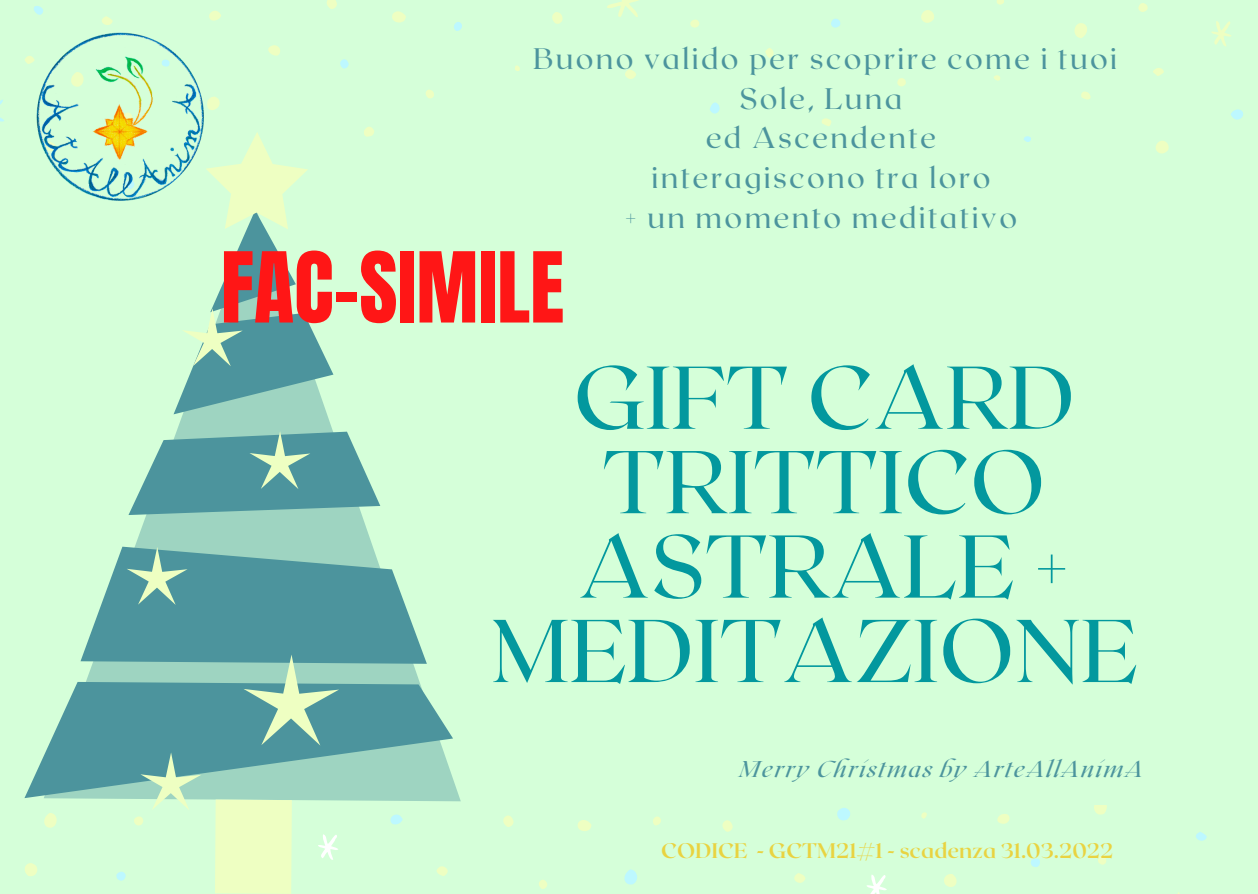
<style>
.page{position:relative;width:1258px;height:894px;background:#fff}
.page>*{position:absolute;margin:0;border:0;box-sizing:border-box;transform-origin:0 0}
.t1{font:88.8px/84.3px "Roxborough CF";letter-spacing:.01em;color:#03989e;text-align:center}
.t2{font:83.1px "Anton";color:#ff1616}
.t3{font:29.7px/39.9px "Roxborough CF";letter-spacing:.08em;color:#4c949d;text-align:center}
.t4{font:italic 22.8px "Roxborough CF";letter-spacing:.08em;color:#4c949d}
.t5{font:700 21px "Roxborough CF";color:#e9d341}
</style>
<div class="page">
<div style="left:0;top:0;width:1258px;height:893px;background:#d5ffd9"></div>
<svg style="left:268px;top:45px;width:12px;height:11px"></svg>
<svg style="left:392px;top:11px;width:14px;height:12px"></svg>
<svg style="left:364px;top:127px;width:10px;height:10px"></svg>
<svg style="left:1074px;top:23px;width:13px;height:15px"></svg>
<svg style="left:994px;top:75px;width:6px;height:6px"></svg>
<svg style="left:625px;top:69px;width:11px;height:10px"></svg>
<svg style="left:552px;top:12px;width:11px;height:12px"></svg>
<svg style="left:426px;top:90px;width:8px;height:8px"></svg>
<svg style="left:515px;top:65px;width:5px;height:6px"></svg>
<svg style="left:209px;top:11px;width:12px;height:10px"></svg>
<svg style="left:102px;top:16px;width:11px;height:7px"></svg>
<svg style="left:216px;top:97px;width:4px;height:12px"></svg>
<svg style="left:327px;top:0;width:10px;height:9px"></svg>
<svg style="left:690px;top:20px;width:9px;height:8px"></svg>
<svg style="left:1081px;top:91px;width:10px;height:8px"></svg>
<svg style="left:921px;top:10px;width:13px;height:13px"></svg>
<svg style="left:997px;top:0;width:7px;height:5px"></svg>
<svg style="left:897px;top:78px;width:9px;height:8px"></svg>
<svg style="left:1156px;top:141px;width:13px;height:12px"></svg>
<svg style="left:1138px;top:3px;width:10px;height:9px"></svg>
<svg style="left:822px;top:118px;width:9px;height:8px"></svg>
<div style="left:765px;top:48px;width:8px;height:10px;background:#eeffc2;border-radius:4px"></div>
<svg style="left:1153px;top:68px;width:11px;height:8px"></svg>
<svg style="left:607px;top:0;width:32px;height:17px"></svg>
<svg style="left:1212px;top:21px;width:19px;height:25px"></svg>
<svg style="left:1231px;top:109px;width:12px;height:11px"></svg>
<svg style="left:340px;top:59px;width:9px;height:9px"></svg>
<svg style="left:454px;top:22px;width:8px;height:9px"></svg>
<svg style="left:34px;top:6px;width:9px;height:9px"></svg>
<svg style="left:831px;top:19px;width:10px;height:9px"></svg>
<svg style="left:710px;top:102px;width:10px;height:11px"></svg>
<svg style="left:1024px;top:136px;width:7px;height:6px"></svg>
<svg style="left:0;top:99px;width:4px;height:23px"></svg>
<svg style="left:722px;top:820px;width:11px;height:11px"></svg>
<svg style="left:997px;top:814px;width:13px;height:9px"></svg>
<svg style="left:1094px;top:805px;width:13px;height:9px"></svg>
<svg style="left:944px;top:874px;width:13px;height:12px"></svg>
<svg style="left:1098px;top:856px;width:8px;height:8px"></svg>
<svg style="left:436px;top:866px;width:12px;height:9px"></svg>
<svg style="left:578px;top:820px;width:13px;height:10px"></svg>
<svg style="left:794px;top:873px;width:11px;height:9px"></svg>
<svg style="left:539px;top:880px;width:8px;height:8px"></svg>
<svg style="left:921px;top:812px;width:6px;height:6px"></svg>
<svg style="left:653px;top:816px;width:8px;height:9px"></svg>
<svg style="left:134px;top:816px;width:9px;height:9px"></svg>
<svg style="left:44px;top:813px;width:13px;height:15px"></svg>
<svg style="left:503px;top:815px;width:11px;height:11px"></svg>
<svg style="left:25px;top:863px;width:12px;height:12px"></svg>
<svg style="left:867px;top:875px;width:20px;height:18px"></svg>
<svg style="left:318px;top:834px;width:20px;height:26px"></svg>
<svg style="left:624px;top:869px;width:13px;height:15px"></svg>
<svg style="left:116px;top:872px;width:10px;height:8px"></svg>
<svg style="left:1196px;top:832px;width:10px;height:8px"></svg>
<svg style="left:1031px;top:858px;width:9px;height:9px"></svg>
<svg style="left:837px;top:808px;width:13px;height:13px"></svg>
<svg style="left:390px;top:814px;width:13px;height:10px"></svg>
<svg style="left:44px;top:374px;width:417px;height:427px"></svg>
<svg style="left:25px;top:681px;width:428px;height:116px"></svg>
<div style="left:215px;top:799px;width:77px;height:94px;background:#eeffc2"></div>
<svg style="left:174px;top:132px;width:159px;height:282px"></svg>
<svg style="left:81px;top:546px;width:346px;height:199px;background:#69aaa8"></svg>
<svg style="left:128px;top:431px;width:252px;height:84px;background:#6dadaa"></svg>
<svg style="left:140px;top:752px;width:61px;height:58px"></svg>
<img style="left:25px;top:23px;width:191px;height:191px">
<p class="t3" style="left:533px;top:37px;width:585px">Buono valido per scoprire come i tuoi<br>Sole, Luna</p>
<p class="t3" style="left:706px;top:117px;width:232px">ed Ascendente</p>
<p class="t3" style="left:651px;top:156px;width:340px">interagiscono tra loro</p>
<p class="t3" style="left:625px;top:196px;width:394px">+ un momento meditativo</p>
<p class="t2" style="left:221px;top:228px;width:345px">FAC-SIMILE</p>
<p class="t1" style="left:492px;top:351px;width:647px">GIFT CARD<br>TRITTICO<br>ASTRALE +<br>MEDITAZIONE</p>
<p class="t4" style="left:739px;top:754px;width:405px">Merry Christmas by ArteAllAnimA</p>
<p class="t5" style="left:661px;top:836px;width:454px">CODICE - GCTM21#1 - scadenza 31.03.2022</p>
</div>
